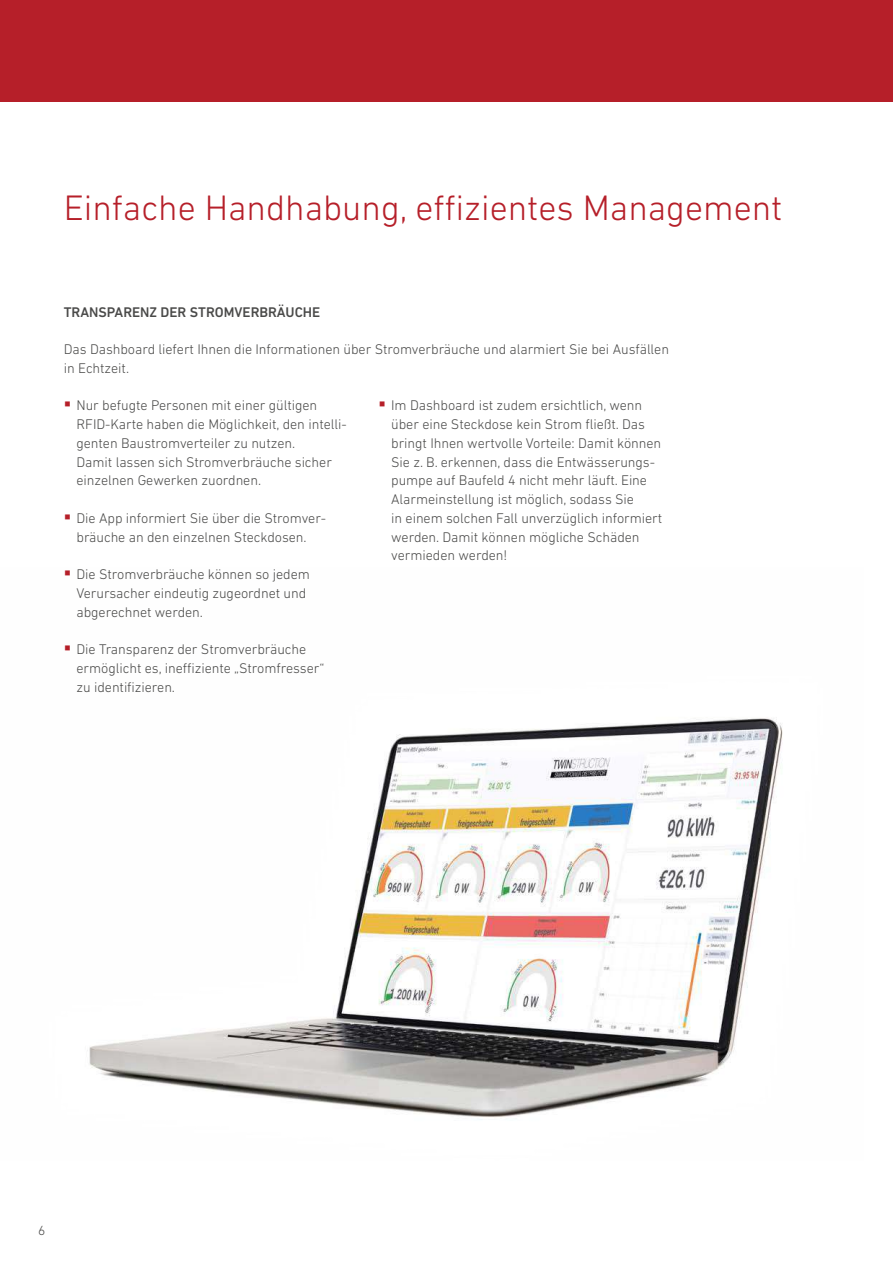
<style>
.page{position:relative;width:893px;height:1263px;background:#fff}
.page>*{position:absolute;margin:0;border:0;box-sizing:border-box;transform-origin:0 0}
.t1{font:300 36px "DIN Next LT Pro";color:#b61f29}
.t2{font:300 14.25px/18.8px "DIN Next LT Pro";letter-spacing:-.005em;color:#4a4a49}
.t3{font:500 14.25px "DIN Next LT Pro";color:#4a4a49}
.t4{font:300 13.5px "DIN Next LT Pro";color:#4a4a49}
</style>
<div class="page">
<div style="left:0;top:0;width:893px;height:102px;background:#b61f29"></div>
<img style="left:89px;top:718px;width:694px;height:402px">
<h1 class="t1" style="left:64px;top:188px;width:720px">Einfache Handhabung, effizientes Management</h1>
<p class="t3" style="left:64px;top:303px;width:258px">TRANSPARENZ DER STROMVERBRÄUCHE</p>
<p class="t2" style="left:64px;top:340px;width:607px">Das Dashboard liefert Ihnen die Informationen über Stromverbräuche und alarmiert Sie bei Ausfällen in Echtzeit.</p>
<p class="t2" style="left:77px;top:396px;width:272px">Nur befugte Personen mit einer gültigen RFID-Karte haben die Möglichkeit, den intelli&shy;genten Baustromverteiler zu nutzen.<br>Damit lassen sich Stromverbräuche sicher einzelnen Gewerken zuordnen.</p>
<p class="t2" style="left:77px;top:508px;width:251px">Die App informiert Sie über die Stromver&shy;bräuche an den einzelnen Steckdosen.</p>
<p class="t2" style="left:77px;top:565px;width:235px">Die Stromverbräuche können so jedem<br>Verursacher eindeutig zugeordnet und abgerechnet werden.</p>
<p class="t2" style="left:77px;top:640px;width:249px">Die Transparenz der Stromverbräuche ermöglicht es, ineffiziente „Stromfresser“ zu identifizieren.</p>
<p class="t2" style="left:391px;top:396px;width:273px">Im Dashboard ist zudem ersichtlich, wenn über eine Steckdose kein Strom fließt. Das bringt Ihnen wertvolle Vorteile: Damit können Sie z. B. erkennen, dass die Entwässerungs&shy;pumpe auf Baufeld 4 nicht mehr läuft. Eine Alarmeinstellung ist möglich, sodass Sie<br>in einem solchen Fall unverzüglich informiert werden. Damit können mögliche Schäden vermieden werden!</p>
<p class="t4" style="left:38px;top:1222px;width:9px">6</p>
</div>
